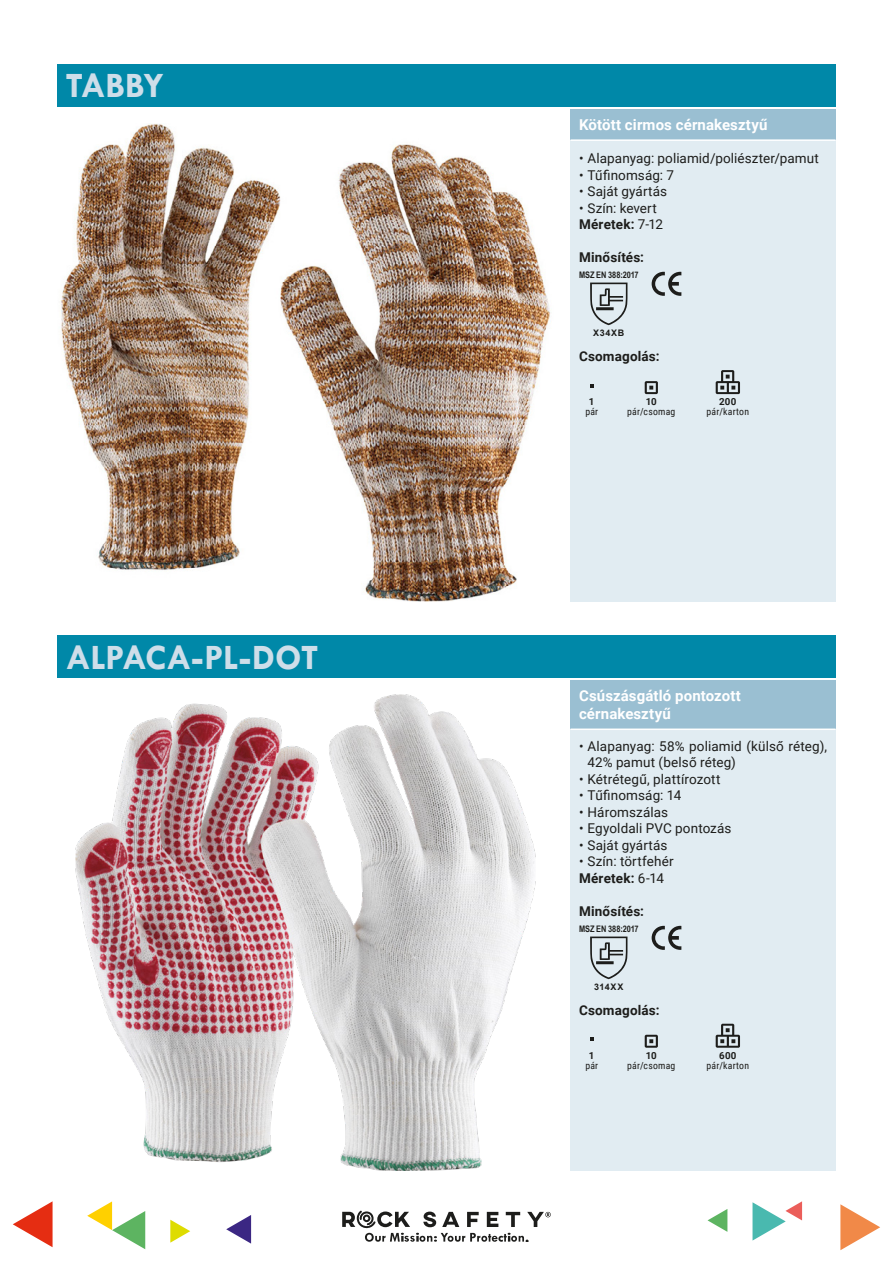
<style>
.page{position:relative;width:893px;height:1263px;background:#fff}
.page>*{position:absolute;margin:0;border:0;box-sizing:border-box;transform-origin:0 0}
.t1{font:700 36px "Tw Cen";letter-spacing:-.01em;color:#cedee9}
.t2{font:700 15px/18px "Roboto";letter-spacing:.01em;color:#fff}
.t3{font:13.5px/16.5px "Roboto";letter-spacing:.005em;color:#1d1d1b}
.t4{font:700 13.5px "Roboto";letter-spacing:.01em;color:#1d1d1b}
.t5{font:9.75px "Roboto Condensed";letter-spacing:.025em;color:#1d1d1b}
.t6{font:700 9.75px "Roboto";letter-spacing:.02em;color:#1d1d1b}
.t7{font:700 9px "Arial Narrow";color:#1d1d1b}
.t8{font:700 9px "Arial";letter-spacing:.065em;color:#1d1d1b}
.s1{font-weight:700}
</style>
<div class="page">
<svg style="left:13px;top:1201px;width:40px;height:46px"></svg>
<svg style="left:87px;top:1201px;width:58px;height:48px"></svg>
<svg style="left:226px;top:1215px;width:25px;height:28px"></svg>
<svg style="left:170px;top:1220px;width:20px;height:23px"></svg>
<svg style="left:840px;top:1204px;width:40px;height:46px"></svg>
<svg style="left:707px;top:1209px;width:20px;height:23px"></svg>
<svg style="left:752px;top:1201px;width:50px;height:39px"></svg>
<svg style="left:342px;top:1211px;width:209px;height:31px"></svg>
<div style="left:570px;top:685px;width:266px;height:486px;background:#e1ecf2"></div>
<div style="left:570px;top:680px;width:266px;height:49px;background:#9abfd2"></div>
<hr style="left:570px;top:728px;width:266px;height:2px;background:#fff">
<svg style="left:590px;top:936px;width:37px;height:43px"></svg>
<svg style="left:652px;top:926px;width:29px;height:24px"></svg>
<svg style="left:590px;top:1037px;width:4px;height:4px"></svg>
<svg style="left:645px;top:1035px;width:13px;height:13px"></svg>
<svg style="left:716px;top:1024px;width:24px;height:24px"></svg>
<img style="left:75px;top:694px;width:461px;height:477px">
<div style="left:57px;top:635px;width:779px;height:42px;background:#0088a8"></div>
<div style="left:570px;top:114px;width:266px;height:488px;background:#e1ecf2"></div>
<div style="left:570px;top:109px;width:266px;height:31px;background:#9abfd2"></div>
<hr style="left:570px;top:139px;width:266px;height:2px;background:#fff">
<svg style="left:590px;top:283px;width:37px;height:42px"></svg>
<svg style="left:652px;top:272px;width:29px;height:24px"></svg>
<svg style="left:590px;top:384px;width:4px;height:4px"></svg>
<svg style="left:645px;top:381px;width:13px;height:13px"></svg>
<svg style="left:716px;top:370px;width:24px;height:24px"></svg>
<div style="left:57px;top:64px;width:779px;height:42px;background:#0088a8"></div>
<img style="left:61px;top:123px;width:489px;height:479px">
<h1 class="t1" style="left:66px;top:64px;width:100px">TABBY</h1>
<h1 class="t1" style="left:66px;top:635px;width:254px">ALPACA-PL-DOT</h1>
<p class="t2" style="left:579px;top:115px;width:190px">Kötött cirmos cérnakesztyű</p>
<p class="t3" style="left:579px;top:150px;width:241px">• Alapanyag: poliamid/poliészter/pamut</p>
<p class="t3" style="left:579px;top:166px;width:96px">• Tűfinomság: 7</p>
<p class="t3" style="left:579px;top:182px;width:89px">• Saját gyártás</p>
<p class="t3" style="left:579px;top:199px;width:86px">• Szín: kevert<br><span class="s1">Méretek:</span> 7-12</p>
<p class="t4" style="left:579px;top:248px;width:67px">Minősítés:</p>
<p class="t7" style="left:579px;top:268px;width:61px">MSZ EN 388:2017</p>
<p class="t8" style="left:593px;top:326px;width:33px">X34XB</p>
<p class="t4" style="left:579px;top:347px;width:82px">Csomagolás:</p>
<p class="t6" style="left:589px;top:395px;width:7px">1</p>
<p class="t6" style="left:646px;top:395px;width:13px">10</p>
<p class="t6" style="left:719px;top:395px;width:19px">200</p>
<p class="t5" style="left:585px;top:405px;width:14px">pár</p>
<p class="t5" style="left:627px;top:405px;width:50px">pár/csomag</p>
<p class="t5" style="left:707px;top:405px;width:44px">pár/karton</p>
<p class="t2" style="left:579px;top:686px;width:163px">Csúszásgátló pontozott cérnakesztyű</p>
<p class="t3" style="left:587px;top:737px;width:241px;text-indent:-9px">• Alapanyag: 58% poliamid (külső réteg),<br>42% pamut (belső réteg)</p>
<p class="t3" style="left:579px;top:770px;width:143px">• Kétrétegű, plattírozott</p>
<p class="t3" style="left:579px;top:787px;width:104px">• Tűfinomság: 14</p>
<p class="t3" style="left:579px;top:803px;width:91px">• Háromszálas</p>
<p class="t3" style="left:579px;top:820px;width:154px">• Egyoldali PVC pontozás</p>
<p class="t3" style="left:579px;top:836px;width:90px">• Saját gyártás</p>
<p class="t3" style="left:579px;top:853px;width:96px">• Szín: törtfehér<br><span class="s1">Méretek:</span> 6-14</p>
<p class="t4" style="left:579px;top:901px;width:67px">Minősítés:</p>
<p class="t7" style="left:579px;top:922px;width:61px">MSZ EN 388:2017</p>
<p class="t8" style="left:594px;top:980px;width:31px">314XX</p>
<p class="t4" style="left:579px;top:1000px;width:82px">Csomagolás:</p>
<p class="t6" style="left:589px;top:1048px;width:7px">1</p>
<p class="t6" style="left:646px;top:1048px;width:13px">10</p>
<p class="t6" style="left:719px;top:1048px;width:19px">600</p>
<p class="t5" style="left:585px;top:1059px;width:14px">pár</p>
<p class="t5" style="left:627px;top:1059px;width:50px">pár/csomag</p>
<p class="t5" style="left:707px;top:1059px;width:44px">pár/karton</p>
</div>
